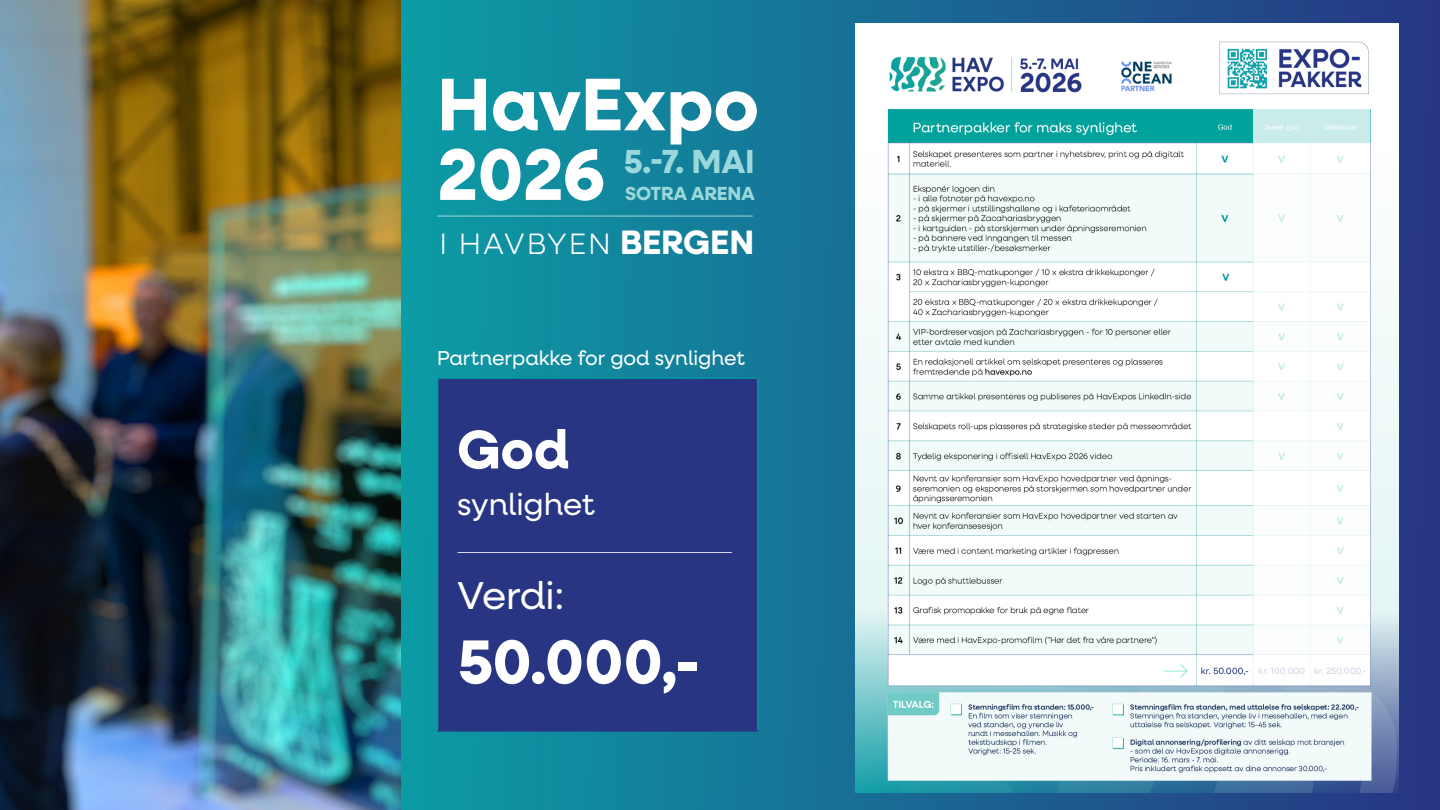
<style>
.page{position:relative;width:1440px;height:810px;background:#fff}
.page>*{position:absolute;margin:0;border:0;box-sizing:border-box;transform-origin:0 0}
.t1{font:700 74.78px "Neulis Neue";color:#fff}
.t2{font:700 62.4px "Neulis Neue";color:#fff}
.t3{font:700 54.75px "Neulis Neue";color:#fff}
.t4{font:38.92px "Neulis Neue";letter-spacing:-.015em;color:#fff}
.t5{font:700 33.45px "Neulis Neue";color:#9bd8db}
.t6{font:30.9px "Neulis Neue";color:#fff}
.t7{font:300 29.62px "Neulis Neue";letter-spacing:.08em;color:#fff}
.t8{font:20.25px "Neulis Neue";color:#fff}
.t9{font:700 18.98px "Neulis Neue";color:#9bd8db}
.s1{font-size:73.35px;color:#fff}
.s2{font-weight:700;font-size:33.97px}
</style>
<div class="page">
<div style="left:378px;top:0;width:1062px;height:810px;background:linear-gradient(to right,#0a9ea5,#293884)"></div>
<img style="left:0;top:0;width:401px;height:810px">
<div style="left:438px;top:378px;width:320px;height:353px;background:#283583"></div>
<hr style="left:437px;top:378px;width:321px;height:1px;background:#009b9f">
<hr style="left:757px;top:379px;width:1px;height:351px;background:#009b9f">
<hr style="left:437px;top:730px;width:321px;height:2px;background:#283583">
<hr style="left:437px;top:379px;width:1px;height:351px;background:#0ba0a6">
<hr style="left:437px;top:214px;width:316px;height:2px;background:#fff">
<hr style="left:458px;top:551px;width:274px;height:2px;background:#fff">
<img style="left:855px;top:24px;width:543px;height:768px">
<div style="left:1253px;top:108px;width:117px;height:576px;background:#fff"></div>
<h1 class="t1" style="left:437px;top:51px;width:323px">HavExpo</h1>
<h3 class="t5" style="left:437px;top:138px;width:319px"><span class="s1">2026</span> 5.-7. MAI</h3>
<p class="t9" style="left:625px;top:180px;width:131px">SOTRA ARENA</p>
<h3 class="t7" style="left:440px;top:224px;width:316px">I HAVBYEN <span class="s2">BERGEN</span></h3>
<p class="t8" style="left:437px;top:344px;width:309px">Partnerpakke for god synlighet</p>
<h3 class="t3" style="left:457px;top:411px;width:113px">God</h3>
<h3 class="t6" style="left:457px;top:483px;width:139px">synlighet</h3>
<h3 class="t4" style="left:457px;top:568px;width:108px">Verdi:</h3>
<h2 class="t2" style="left:457px;top:617px;width:245px">50.000,-</h2>
</div>
